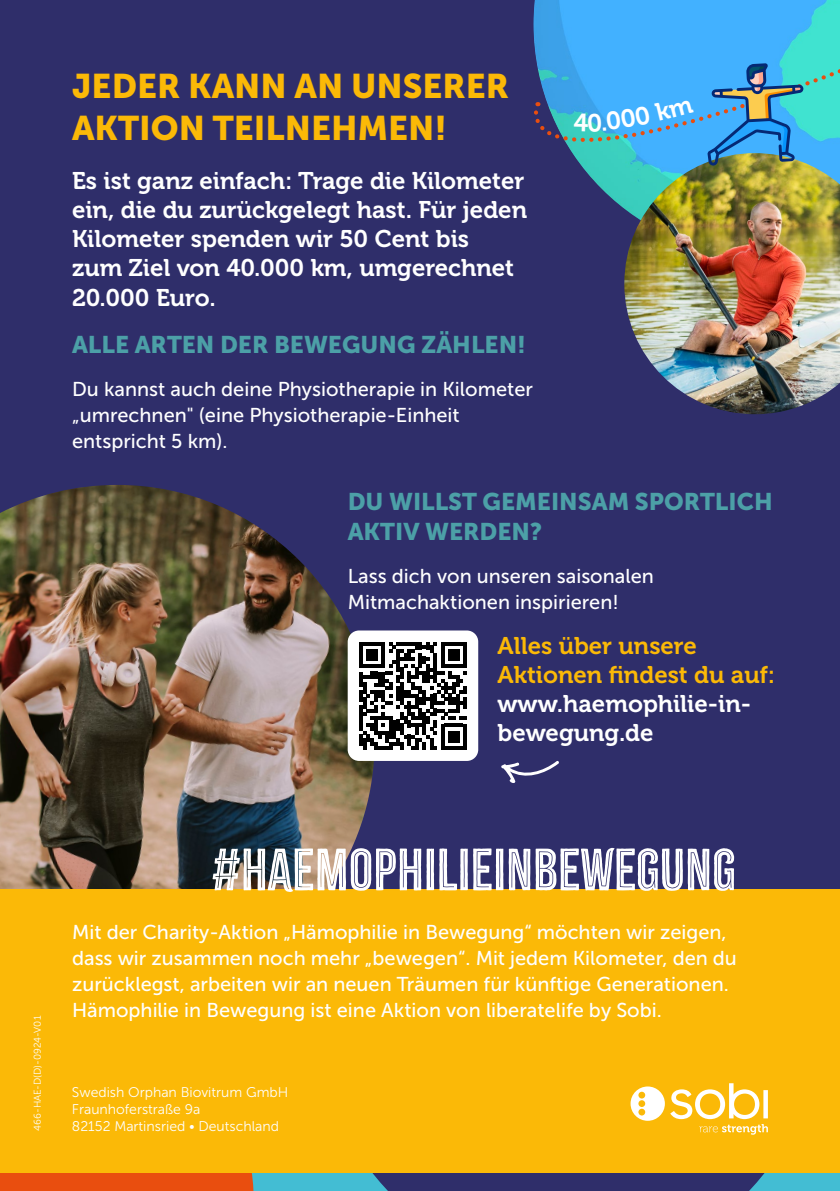
<style>
.page{position:relative;width:840px;height:1191px;background:#fff}
.page>*{position:absolute;margin:0;border:0;box-sizing:border-box;transform-origin:0 0}
.t1{font:52.2px "Citrus Gothic Inline";color:#fff}
.t2{font:34px/42px "Museo Sans 900";color:#fbb907}
.t3{font:24px/29.2px "Museo 700";color:#fff}
.t4{font:24px/30px "Museo Sans 900";color:#4ca0a7}
.t5{font:24px/28.8px "Museo 700";color:#fbb907}
.t6{font:20px/26px "Museo Sans 500";color:#fff}
.t7{font:14px/16.8px "Museo Sans 300";color:#fff}
.t8{font:9.8px "Museo Sans 300";color:#fff}
</style>
<div class="page">
<div style="left:0;top:0;width:839px;height:1191px;background:#2f2e6a"></div>
<img style="left:0;top:485px;width:374px;height:404px">
<div style="left:0;top:889px;width:839px;height:286px;background:#fbb907"></div>
<svg style="left:630px;top:1086px;width:34px;height:34px"></svg>
<svg style="left:670px;top:1083px;width:97px;height:51px"></svg>
<div style="left:347px;top:630px;width:131px;height:131px;background:#fff;border-radius:11px"></div>
<svg style="left:359px;top:642px;width:107px;height:107px"></svg>
<svg style="left:501px;top:761px;width:58px;height:22px"></svg>
<div style="left:0;top:1174px;width:839px;height:17px;background:#43bdd3"></div>
<div style="left:0;top:1174px;width:253px;height:17px;background:#e94e0f"></div>
<div style="left:373px;top:1174px;width:391px;height:17px;background:#2f2e6a"></div>
<img style="left:533px;top:0;width:306px;height:209px">
<img style="left:624px;top:180px;width:215px;height:234px">
<svg style="left:533px;top:61px;width:307px;height:119px;background:#49a4c7"></svg>
<h2 class="t2" style="left:72px;top:64px;width:438px">JEDER KANN AN UNSERER<br>AKTION TEILNEHMEN!</h2>
<p class="t3" style="left:72px;top:166px;width:456px">Es ist ganz einfach: Trage die Kilometer ein, die du zurückgelegt hast. Für jeden<br>Kilometer spenden wir 50 Cent bis<br>zum Ziel von 40.000 km, umgerechnet<br>20.000 Euro.</p>
<p class="t4" style="left:72px;top:329px;width:455px">ALLE ARTEN DER BEWEGUNG ZÄHLEN!</p>
<p class="t6" style="left:72px;top:376px;width:462px">Du kannst auch deine Physiotherapie in Kilometer „umrechnen" (eine Physiotherapie-Einheit entspricht 5 km).</p>
<p class="t4" style="left:347px;top:486px;width:426px">DU WILLST GEMEINSAM SPORTLICH<br>AKTIV WERDEN?</p>
<p class="t6" style="left:347px;top:563px;width:307px">Lass dich von unseren saisonalen<br>Mitmachaktionen inspirieren!</p>
<p class="t5" style="left:497px;top:632px;width:279px">Alles über unsere<br>Aktionen findest du auf:</p>
<p class="t3" style="left:497px;top:689px;width:255px">www.haemophilie-in&shy;bewegung.de</p>
<p class="t8" style="left:32px;top:1130px;width:116px;rotate:-90deg">466-HAE-D(D)-0924-V01</p>
<h1 class="t1" style="left:211px;top:837px;width:525px">#HAEMOPHILIEINBEWEGUNG</h1>
<p class="t6" style="left:72px;top:919px;width:666px">Mit der Charity-Aktion „Hämophilie in Bewegung“ möchten wir zeigen, dass wir zusammen noch mehr „bewegen“. Mit jedem Kilometer, den du zurücklegst, arbeiten wir an neuen Träumen für künftige Generationen.<br>Hämophilie in Bewegung ist eine Aktion von liberatelife by Sobi.</p>
<p class="t7" style="left:72px;top:1083px;width:218px">Swedish Orphan Biovitrum GmbH<br>Fraunhoferstraße 9a</p>
<p class="t7" style="left:72px;top:1117px;width:208px">82152 Martinsried • Deutschland</p>
</div>
